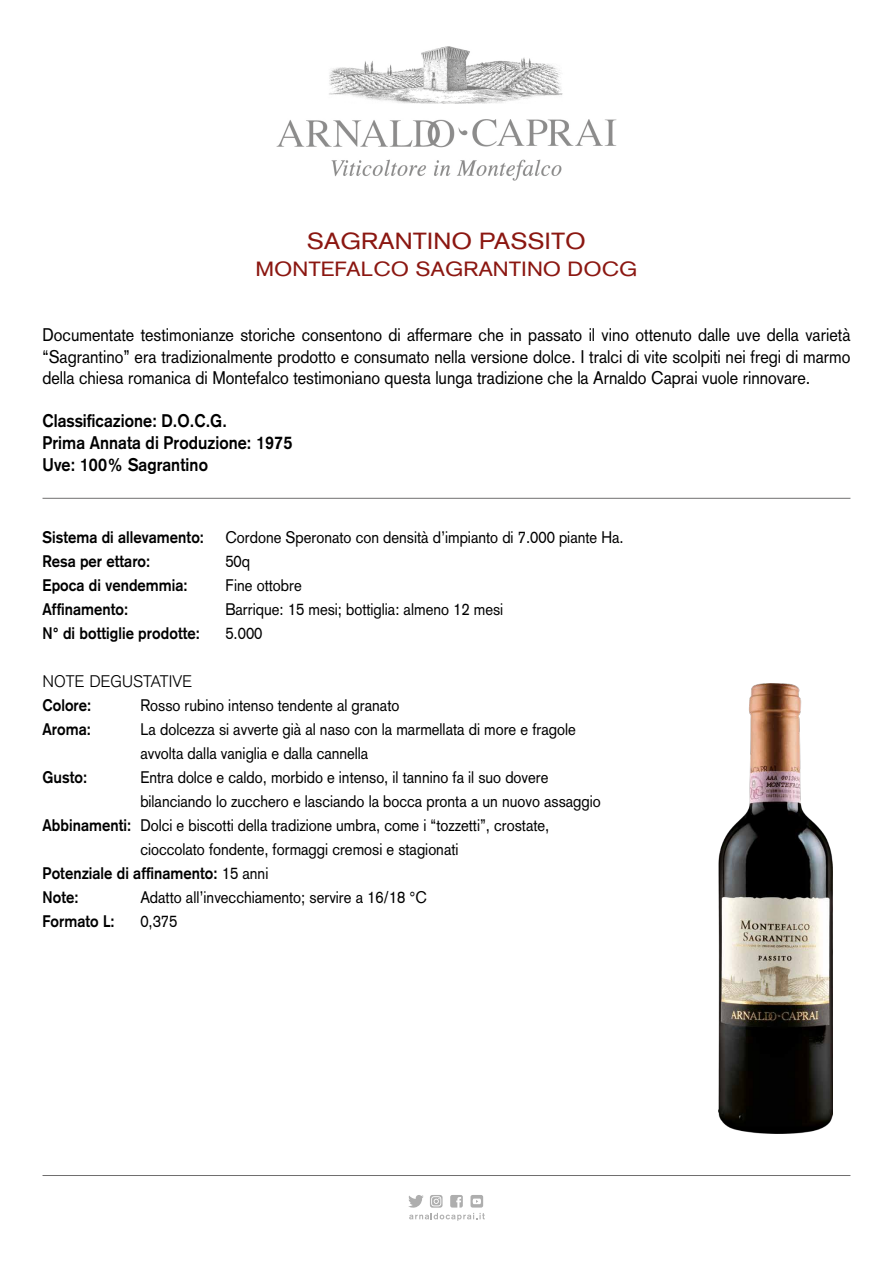
<style>
.page{position:relative;width:893px;height:1263px;background:#fff}
.page>*{position:absolute;margin:0;border:0;box-sizing:border-box;transform-origin:0 0}
.t1{font:22.95px "Akzidenz Grotesk";color:#8b1711;scale:1.11 1}
.t2{font:20.25px "Akzidenz Grotesk";color:#8b1711;scale:1.11 1}
.t3{font:18px/21.6px "Akzidenz Grotesk";color:#000;text-align:justify;scale:.9 1}
.t4{font:700 18px/21.6px "Akzidenz Grotesk";letter-spacing:.005em;color:#000;scale:.9 1}
.t5{font:16.5px/24px "Akzidenz Grotesk";color:#000;scale:.9 1}
.t6{font:700 16.5px "Akzidenz Grotesk";letter-spacing:.005em;color:#000;scale:.9 1}
.t7{font:300 16.5px "Akzidenz Grotesk";letter-spacing:.005em;color:#000}
.s1{font-weight:700}
.s2{font-weight:400}
</style>
<div class="page">
<img style="left:276px;top:46px;width:341px;height:134px">
<hr style="left:43px;top:1175px;width:807px;height:1px;background:#706f6f">
<svg style="left:408px;top:1195px;width:77px;height:26px"></svg>
<hr style="left:43px;top:498px;width:807px;height:1px;background:#706f6f">
<img style="left:719px;top:684px;width:113px;height:449px">
<h1 class="t1" style="left:307px;top:228px;width:253px">SAGRANTINO PASSITO</h1>
<p class="t2" style="left:255px;top:257px;width:346px">MONTEFALCO SAGRANTINO DOCG</p>
<p class="t3" style="left:43px;top:324px;width:899px">Documentate testimonianze storiche consentono di affermare che in passato il vino ottenuto dalle uve della varietà “Sagrantino” era tradizionalmente prodotto e consumato nella versione dolce. I tralci di vite scolpiti nei fregi di marmo della chiesa romanica di Montefalco testimoniano questa lunga tradizione che la Arnaldo Caprai vuole rinnovare.</p>
<p class="t4" style="left:43px;top:410px;width:279px">Classificazione: D.O.C.G.<br>Prima Annata di Produzione: 1975<br>Uve: 100% Sagrantino</p>
<p class="t6" style="left:43px;top:527px;width:181px">Sistema di allevamento:</p>
<p class="t5" style="left:225px;top:525px;width:444px">Cordone Speronato con densità d’impianto di 7.000 piante Ha.</p>
<p class="t6" style="left:43px;top:551px;width:121px">Resa per ettaro:</p>
<p class="t5" style="left:225px;top:549px;width:29px">50q</p>
<p class="t6" style="left:43px;top:575px;width:163px">Epoca di vendemmia:</p>
<p class="t5" style="left:225px;top:573px;width:86px">Fine ottobre</p>
<p class="t6" style="left:43px;top:599px;width:97px">Affinamento:</p>
<p class="t5" style="left:225px;top:597px;width:310px">Barrique: 15 mesi; bottiglia: almeno 12 mesi</p>
<p class="t6" style="left:43px;top:623px;width:176px">N° di bottiglie prodotte:</p>
<p class="t5" style="left:225px;top:621px;width:43px">5.000</p>
<p class="t7" style="left:43px;top:671px;width:151px">NOTE DEGUSTATIVE</p>
<p class="t6" style="left:43px;top:695px;width:56px">Colore:</p>
<p class="t5" style="left:140px;top:693px;width:289px">Rosso rubino intenso tendente al granato</p>
<p class="t6" style="left:43px;top:719px;width:55px">Aroma:</p>
<p class="t5" style="left:140px;top:717px;width:485px">La dolcezza si avverte già al naso con la marmellata di more e fragole avvolta dalla vaniglia e dalla cannella</p>
<p class="t6" style="left:43px;top:767px;width:51px">Gusto:</p>
<p class="t5" style="left:140px;top:765px;width:455px">Entra dolce e caldo, morbido e intenso, il tannino fa il suo dovere</p>
<p class="t5" style="left:140px;top:789px;width:513px">bilanciando lo zucchero e lasciando la bocca pronta a un nuovo assaggio</p>
<p class="t5" style="left:43px;top:813px;width:565px"><span class="s1">Abbinamenti:</span> Dolci e biscotti della tradizione umbra, come i “tozzetti”, crostate,</p>
<p class="t5" style="left:140px;top:837px;width:355px">cioccolato fondente, formaggi cremosi e stagionati</p>
<p class="t6" style="left:43px;top:863px;width:252px">Potenziale di affinamento: <span class="s2">15 anni</span></p>
<p class="t6" style="left:43px;top:887px;width:42px">Note:</p>
<p class="t5" style="left:140px;top:885px;width:320px">Adatto all’invecchiamento; servire a 16/18 °C</p>
<p class="t6" style="left:43px;top:911px;width:82px">Formato L:</p>
<p class="t5" style="left:140px;top:909px;width:43px">0,375</p>
</div>
